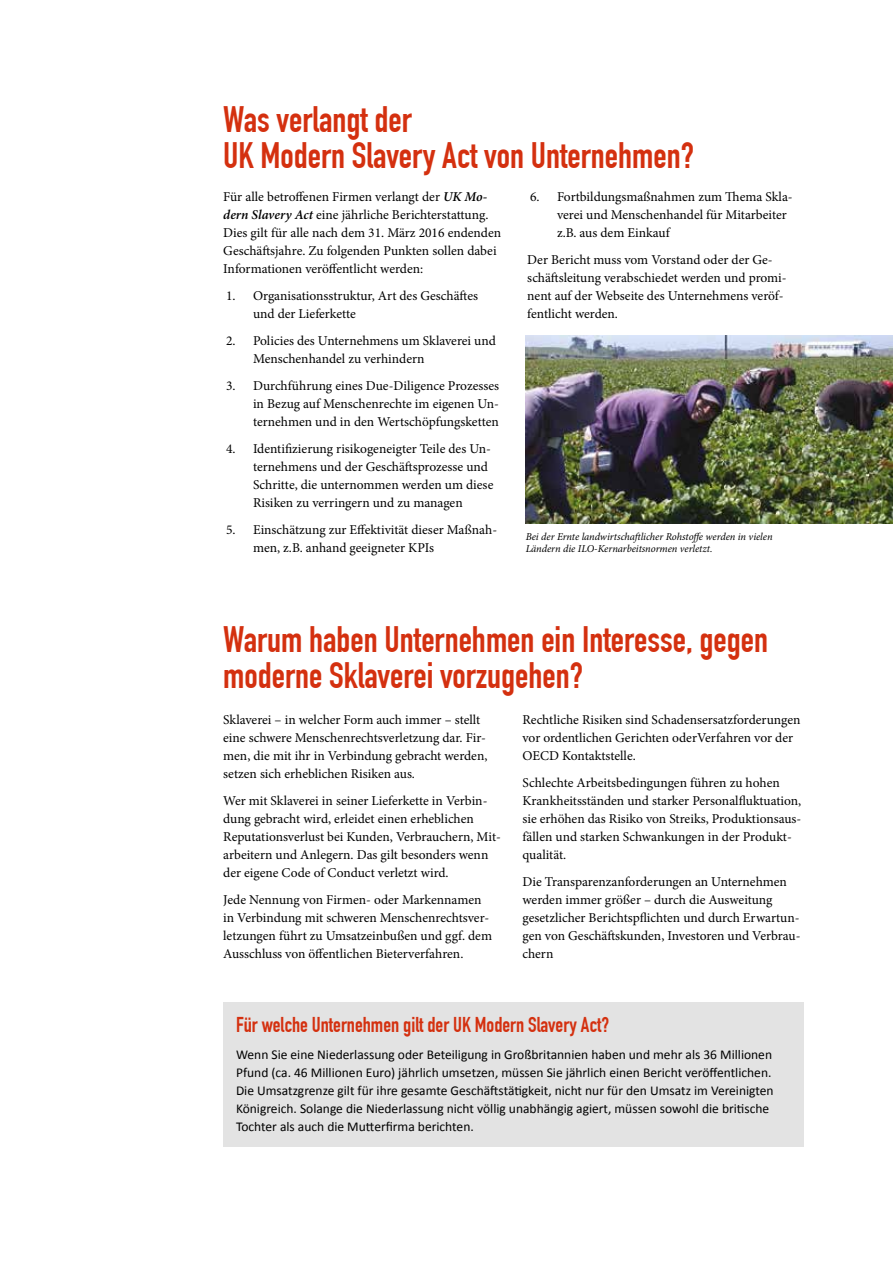
<style>
.page{position:relative;width:893px;height:1263px;background:#fff}
.page>*{position:absolute;margin:0;border:0;box-sizing:border-box;transform-origin:0 0}
.t1{font:700 36px/36px "DIN Condensed";color:#d4300f}
.t2{font:700 21px "DIN Condensed";color:#d4300f}
.t3{font:13.5px/18px "Minion Pro";color:#000}
.t4{font:13.5px/18px "Calibri";color:#000}
.t5{font:italic 10.5px/12.6px "Minion Pro";letter-spacing:-.005em;color:#000}
.s1{font-weight:600;font-style:italic}
</style>
<div class="page">
<div style="left:223px;top:1002px;width:581px;height:145px;background:#e3e3e3"></div>
<img style="left:526px;top:335px;width:367px;height:188px">
<h1 class="t1" style="left:223px;top:102px;width:472px">Was verlangt der<br>UK Modern Slavery Act von Unternehmen?</h1>
<p class="t3" style="left:557px;top:188px;width:237px;text-indent:-27px">6. Fortbildungsmaßnahmen zum Thema Skla&shy;verei und Menschenhandel für Mitarbeiter z.B. aus dem Einkauf</p>
<p class="t3" style="left:527px;top:251px;width:261px">Der Bericht muss vom Vorstand oder der Ge&shy;schäftsleitung verabschiedet werden und promi&shy;nent auf der Webseite des Unternehmens veröf&shy;fentlicht werden.</p>
<p class="t3" style="left:223px;top:188px;width:279px">Für alle betroffenen Firmen verlangt der <span class="s1">UK Mo&shy;dern Slavery Act</span> eine jährliche Berichterstattung.<br>Dies gilt für alle nach dem 31. März 2016 endenden Geschäftsjahre. Zu folgenden Punkten sollen dabei Informationen veröffentlicht werden:</p>
<p class="t3" style="left:253px;top:287px;width:227px;text-indent:-27px">1. Organisationsstruktur, Art des Geschäftes und der Lieferkette</p>
<p class="t3" style="left:253px;top:332px;width:244px;text-indent:-27px">2. Policies des Unternehmens um Sklaverei und<br>Menschenhandel zu verhindern</p>
<p class="t3" style="left:253px;top:377px;width:248px;text-align:justify;text-indent:-27px">3. Durchführung eines Due-Diligence Prozesses in Bezug auf Menschenrechte im eigenen Un&shy;ternehmen und in den Wertschöpfungsketten</p>
<p class="t3" style="left:253px;top:440px;width:242px;text-indent:-27px">4. Identifizierung risikogeneigter Teile des Un&shy;ternehmens und der Geschäftsprozesse und Schritte, die unternommen werden um diese Risiken zu verringern und zu managen</p>
<p class="t3" style="left:253px;top:521px;width:246px;text-indent:-27px">5. Einschätzung zur Effektivität dieser Maßnah&shy;men, z.B. anhand geeigneter KPIs</p>
<p class="t5" style="left:526px;top:530px;width:248px">Bei der Ernte landwirtschaftlicher Rohstoffe werden in vielen<br>Ländern die ILO-Kernarbeitsnormen verletzt.</p>
<h1 class="t1" style="left:223px;top:621px;width:546px">Warum haben Unternehmen ein Interesse, gegen moderne Sklaverei vorzugehen?</h1>
<p class="t3" style="left:223px;top:710px;width:266px">Sklaverei – in welcher Form auch immer – stellt eine schwere Menschenrechtsverletzung dar. Fir&shy;men, die mit ihr in Verbindung gebracht werden, setzen sich erheblichen Risiken aus.</p>
<p class="t3" style="left:223px;top:791px;width:279px">Wer mit Sklaverei in seiner Lieferkette in Verbin&shy;dung gebracht wird, erleidet einen erheblichen Reputationsverlust bei Kunden, Verbrauchern, Mit&shy;arbeitern und Anlegern. Das gilt besonders wenn der eigene Code of Conduct verletzt wird.</p>
<p class="t3" style="left:223px;top:890px;width:270px">Jede Nennung von Firmen- oder Markennamen in Verbindung mit schweren Menschenrechtsver&shy;letzungen führt zu Umsatzeinbußen und ggf. dem Ausschluss von öffentlichen Bieterverfahren.</p>
<p class="t3" style="left:522px;top:710px;width:280px">Rechtliche Risiken sind Schadensersatzforderungen vor ordentlichen Gerichten oderVerfahren vor der<br>OECD Kontaktstelle.</p>
<p class="t3" style="left:522px;top:773px;width:280px">Schlechte Arbeitsbedingungen führen zu hohen Krankheitsständen und starker Personalfluktuation, sie erhöhen das Risiko von Streiks, Produktionsaus&shy;fällen und starken Schwankungen in der Produkt&shy;qualität.</p>
<p class="t3" style="left:522px;top:872px;width:280px">Die Transparenzanforderungen an Unternehmen werden immer größer – durch die Ausweitung gesetzlicher Berichtspflichten und durch Erwartun&shy;gen von Geschäftskunden, Investoren und Verbrau&shy;chern</p>
<h2 class="t2" style="left:236px;top:1013px;width:375px">Für welche Unternehmen gilt der UK Modern Slavery Act?</h2>
<p class="t4" style="left:236px;top:1046px;width:539px">Wenn Sie eine Niederlassung oder Beteiligung in Großbritannien haben und mehr als 36 Millionen Pfund (ca. 46 Millionen Euro) jährlich umsetzen, müssen Sie jährlich einen Bericht veröffentlichen.<br>Die Umsatzgrenze gilt für ihre gesamte Geschäftstätigkeit, nicht nur für den Umsatz im Vereinigten Königreich. Solange die Niederlassung nicht völlig unabhängig agiert, müssen sowohl die britische Tochter als auch die Mutterfirma berichten.</p>
</div>
